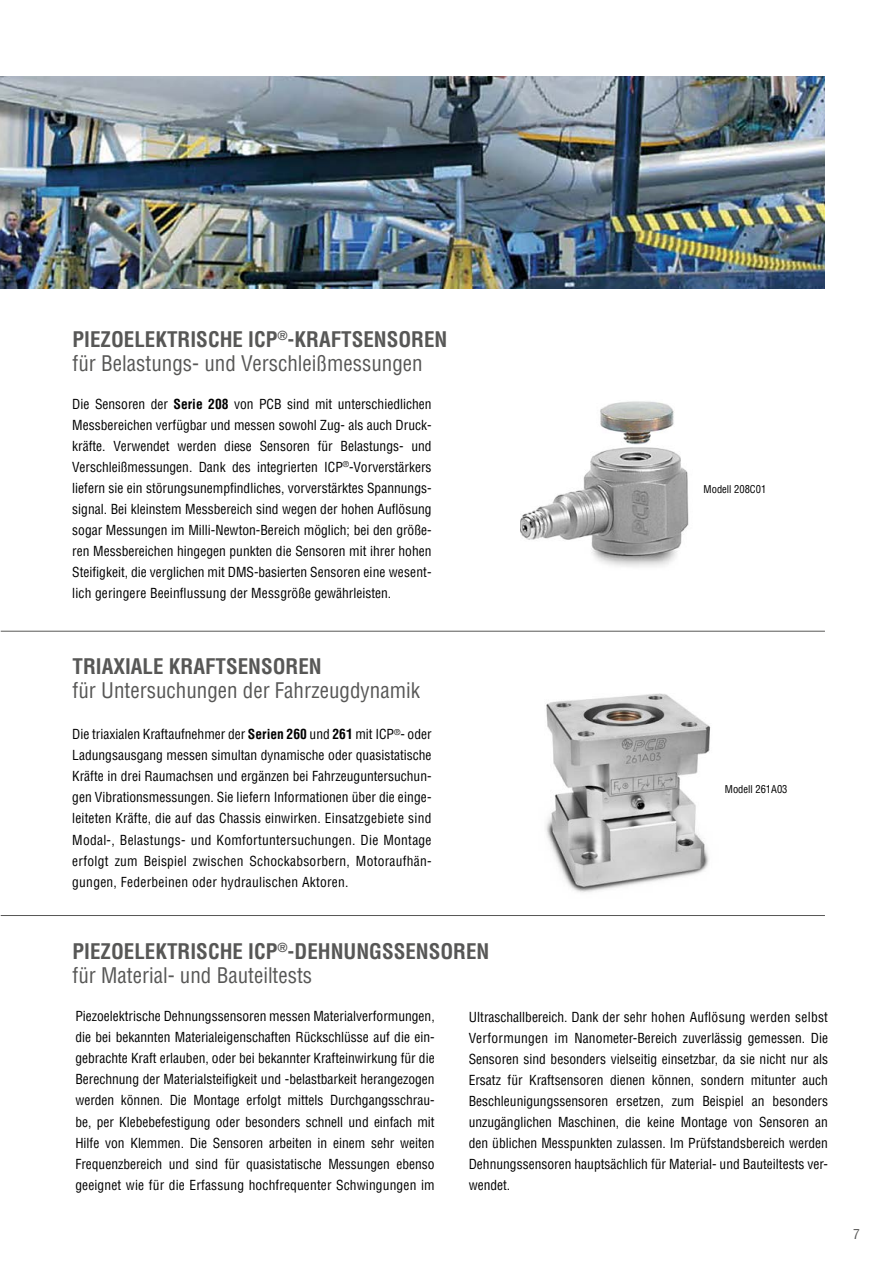
<style>
.page{position:relative;width:893px;height:1263px;background:#fff}
.page>*{position:absolute;margin:0;border:0;box-sizing:border-box;transform-origin:0 0}
.t1{font:condensed 21px/24px "Helvetica LT Pro";color:#575756}
.t2{font:700 condensed 21px/24px "Helvetica LT Pro";color:#575756}
.t3{font:condensed 13.5px/21px "Helvetica LT Pro";letter-spacing:.01em;color:#000;text-align:justify}
.t4{font:condensed 13.5px "Helvetica LT Pro";color:#575756}
.t5{font:condensed 10.5px "Helvetica LT Pro";color:#000}
.s1{font-weight:700}
.s2{font-weight:400}
</style>
<div class="page">
<img style="left:520px;top:401px;width:169px;height:166px">
<img style="left:545px;top:693px;width:166px;height:200px">
<img style="left:0;top:77px;width:825px;height:212px">
<hr style="left:1px;top:631px;width:824px;height:1px;background:#575756">
<hr style="left:1px;top:915px;width:824px;height:1px;background:#575756">
<h1 class="t1" style="left:73px;top:327px;width:376px"><span class="s1">PIEZOELEKTRISCHE ICP</span><sup>®</sup><span class="s1">-KRAFTSENSOREN </span>für Belastungs- und Verschleißmessungen</h1>
<p class="t3" style="left:72px;top:393px;width:361px">Die Sensoren der <span class="s1">Serie 208</span> von PCB sind mit unterschiedlichen Messbereichen verfügbar und messen sowohl Zug- als auch Druck&shy;kräfte. Verwendet werden diese Sensoren für Belastungs- und Verschleißmessungen. Dank des integrierten ICP<sup>®</sup>-Vorverstärkers liefern sie ein störungsunempfindliches, vorverstärktes Spannungs&shy;signal. Bei kleinstem Messbereich sind wegen der hohen Auflösung sogar Messungen im Milli-Newton-Bereich möglich; bei den größe&shy;ren Messbereichen hingegen punkten die Sensoren mit ihrer hohen Steifigkeit, die verglichen mit DMS-basierten Sensoren eine wesent&shy;lich geringere Beeinflussung der Messgröße gewährleisten.</p>
<h1 class="t2" style="left:73px;top:654px;width:251px">TRIAXIALE KRAFTSENSOREN</h1>
<h1 class="t1" style="left:73px;top:679px;width:349px">für Untersuchungen der Fahrzeugdynamik</h1>
<p class="t3" style="left:72px;top:724px;width:361px">Die triaxialen Kraftaufnehmer der <span class="s1">Serien 260</span> und <span class="s1">261</span> mit ICP<sup>®</sup>- oder Ladungsausgang messen simultan dynamische oder quasistatische Kräfte in drei Raumachsen und ergänzen bei Fahrzeuguntersuchun&shy;gen Vibrationsmessungen. Sie liefern Informationen über die einge&shy;leiteten Kräfte, die auf das Chassis einwirken. Einsatzgebiete sind Modal-, Belastungs- und Komfortuntersuchungen. Die Montage erfolgt zum Beispiel zwischen Schockabsorbern, Motoraufhän&shy;gungen, Federbeinen oder hydraulischen Aktoren.</p>
<h1 class="t2" style="left:73px;top:938px;width:418px">PIEZOELEKTRISCHE ICP<sup>®</sup>-DEHNUNGSSENSOREN <span class="s2">für Material- und Bauteiltests</span></h1>
<p class="t5" style="left:704px;top:482px;width:64px">Modell 208C01</p>
<p class="t5" style="left:725px;top:783px;width:64px">Modell 261A03</p>
<p class="t3" style="left:75px;top:1006px;width:361px">Piezoelektrische Dehnungssensoren messen Materialverformungen, die bei bekannten Materialeigenschaften Rückschlüsse auf die ein&shy;gebrachte Kraft erlauben, oder bei bekannter Krafteinwirkung für die Berechnung der Materialsteifigkeit und -belastbarkeit herangezogen werden können. Die Montage erfolgt mittels Durchgangsschrau&shy;be, per Klebebefestigung oder besonders schnell und einfach mit Hilfe von Klemmen. Die Sensoren arbeiten in einem sehr weiten Frequenzbereich und sind für quasistatische Messungen ebenso geeignet wie für die Erfassung hochfrequenter Schwingungen im</p>
<p class="t3" style="left:469px;top:1006px;width:361px">Ultraschallbereich. Dank der sehr hohen Auflösung werden selbst Verformungen im Nanometer-Bereich zuverlässig gemessen. Die Sensoren sind besonders vielseitig einsetzbar, da sie nicht nur als Ersatz für Kraftsensoren dienen können, sondern mitunter auch Beschleunigungssensoren ersetzen, zum Beispiel an besonders unzugänglichen Maschinen, die keine Montage von Sensoren an den üblichen Messpunkten zulassen. Im Prüfstandsbereich werden Dehnungssensoren hauptsächlich für Material- und Bauteiltests ver&shy;wendet.</p>
<p class="t4" style="left:853px;top:1225px;width:8px">7</p>
</div>
